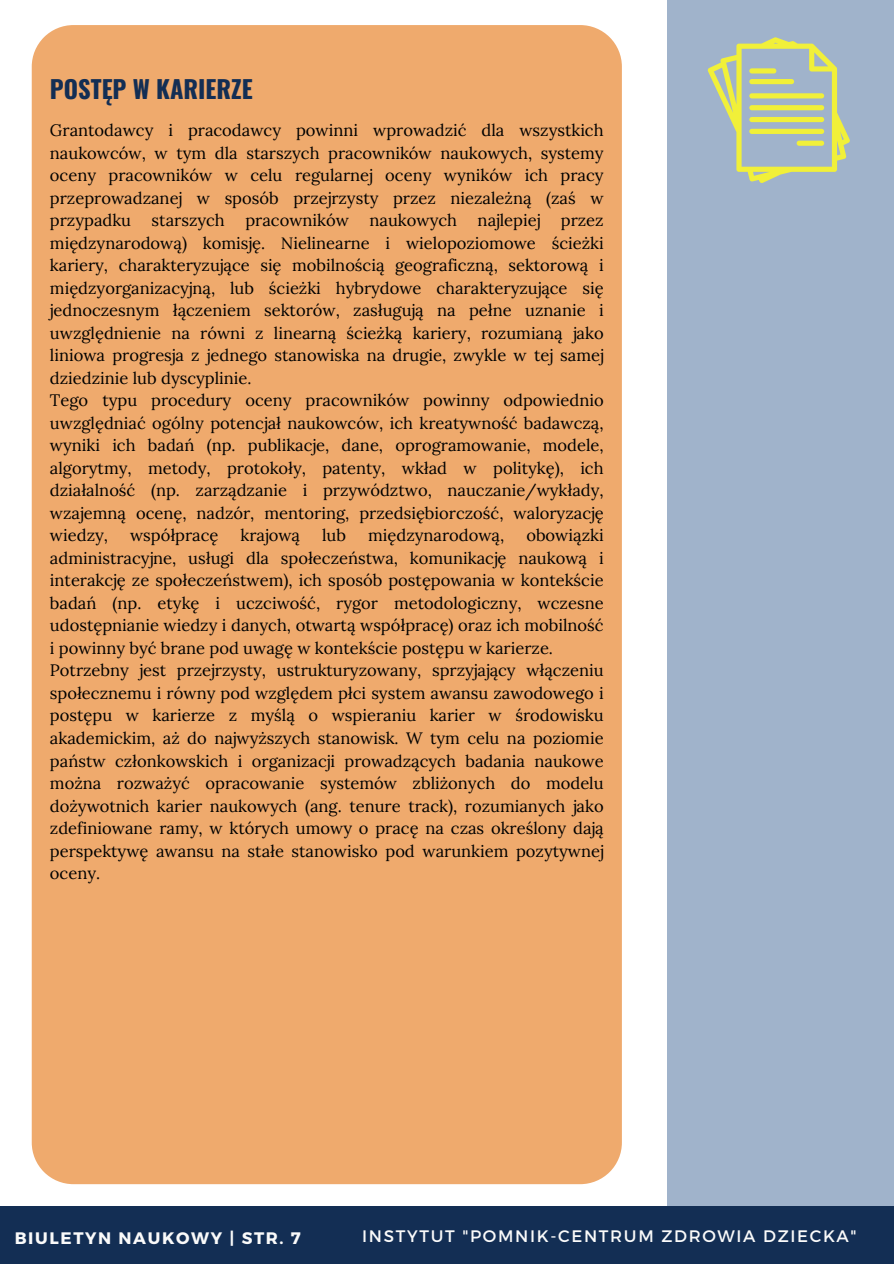
<style>
.page{position:relative;width:894px;height:1264px;background:#fff}
.page>*{position:absolute;margin:0;border:0;box-sizing:border-box;transform-origin:0 0}
.t1{font:700 24.45px "Oswald";color:#132e54}
.t2{font:16.65px "Montserrat";letter-spacing:.1em;color:#fafafa}
.t3{font:700 16.65px "Montserrat";letter-spacing:.1em;color:#fafafa}
.t4{font:16.5px/22.5px "Lora";color:#000;text-align:justify}
</style>
<div class="page">
<div style="left:667px;top:0;width:226px;height:1214px;background:#a0b3cb"></div>
<div style="left:0;top:1206px;width:893px;height:57px;background:#132e54"></div>
<div style="left:32px;top:25px;width:589px;height:1159px;background:#efaa6d"></div>
<svg style="left:707px;top:37px;width:142px;height:146px"></svg>
<p class="t1" style="left:50px;top:70px;width:204px">POSTĘP W KARIERZE</p>
<h1 class="t4" style="left:50px;top:119px;width:555px">Grantodawcy i pracodawcy powinni wprowadzić dla wszystkich naukowców, w tym dla starszych pracowników naukowych, systemy oceny pracowników w celu regularnej oceny wyników ich pracy przeprowadzanej w sposób przejrzysty przez niezależną (zaś w przypadku starszych pracowników naukowych najlepiej przez międzynarodową) komisję. Nielinearne i wielopoziomowe ścieżki kariery, charakteryzujące się mobilnością geograficzną, sektorową i międzyorganizacyjną, lub ścieżki hybrydowe charakteryzujące się jednoczesnym łączeniem sektorów, zasługują na pełne uznanie i uwzględnienie na równi z linearną ścieżką kariery, rozumianą jako liniowa progresja z jednego stanowiska na drugie, zwykle w tej samej dziedzinie lub dyscyplinie.</h1>
<p class="t4" style="left:50px;top:389px;width:555px">Tego typu procedury oceny pracowników powinny odpowiednio uwzględniać ogólny potencjał naukowców, ich kreatywność badawczą, wyniki ich badań (np. publikacje, dane, oprogramowanie, modele, algorytmy, metody, protokoły, patenty, wkład w politykę), ich działalność (np. zarządzanie i przywództwo, nauczanie/wykłady, wzajemną ocenę, nadzór, mentoring, przedsiębiorczość, waloryzację wiedzy,</p>
<p class="t4" style="left:130px;top:524px;width:90px">współpracę</p>
<p class="t4" style="left:240px;top:524px;width:61px">krajową</p>
<p class="t4" style="left:322px;top:524px;width:25px">lub</p>
<p class="t4" style="left:368px;top:524px;width:138px">międzynarodową,</p>
<p class="t4" style="left:50px;top:524px;width:555px;text-indent:476px">obowiązki administracyjne, usługi dla społeczeństwa, komunikację naukową i interakcję ze społeczeństwem), ich sposób postępowania w kontekście badań (np. etykę i uczciwość, rygor metodologiczny, wczesne udostępnianie wiedzy i danych, otwartą współpracę) oraz ich mobilność i powinny być brane pod uwagę w kontekście postępu w karierze.</p>
<p class="t4" style="left:50px;top:659px;width:555px">Potrzebny jest przejrzysty, ustrukturyzowany, sprzyjający włączeniu społecznemu i równy pod względem płci system awansu zawodowego i postępu w karierze z myślą o wspieraniu karier w środowisku akademickim, aż do najwyższych stanowisk. W tym celu na poziomie państw członkowskich i organizacji prowadzących badania naukowe można rozważyć opracowanie systemów zbliżonych do modelu dożywotnich karier naukowych (ang. tenure track), rozumianych jako zdefiniowane ramy, w których umowy o pracę na czas określony dają perspektywę awansu na stałe stanowisko pod warunkiem pozytywnej oceny.</p>
<p class="t3" style="left:15px;top:1227px;width:287px">BIULETYN NAUKOWY | STR. 7</p>
<p class="t2" style="left:362px;top:1224px;width:495px">INSTYTUT "POMNIK-CENTRUM ZDROWIA DZIECKA"</p>
</div>
